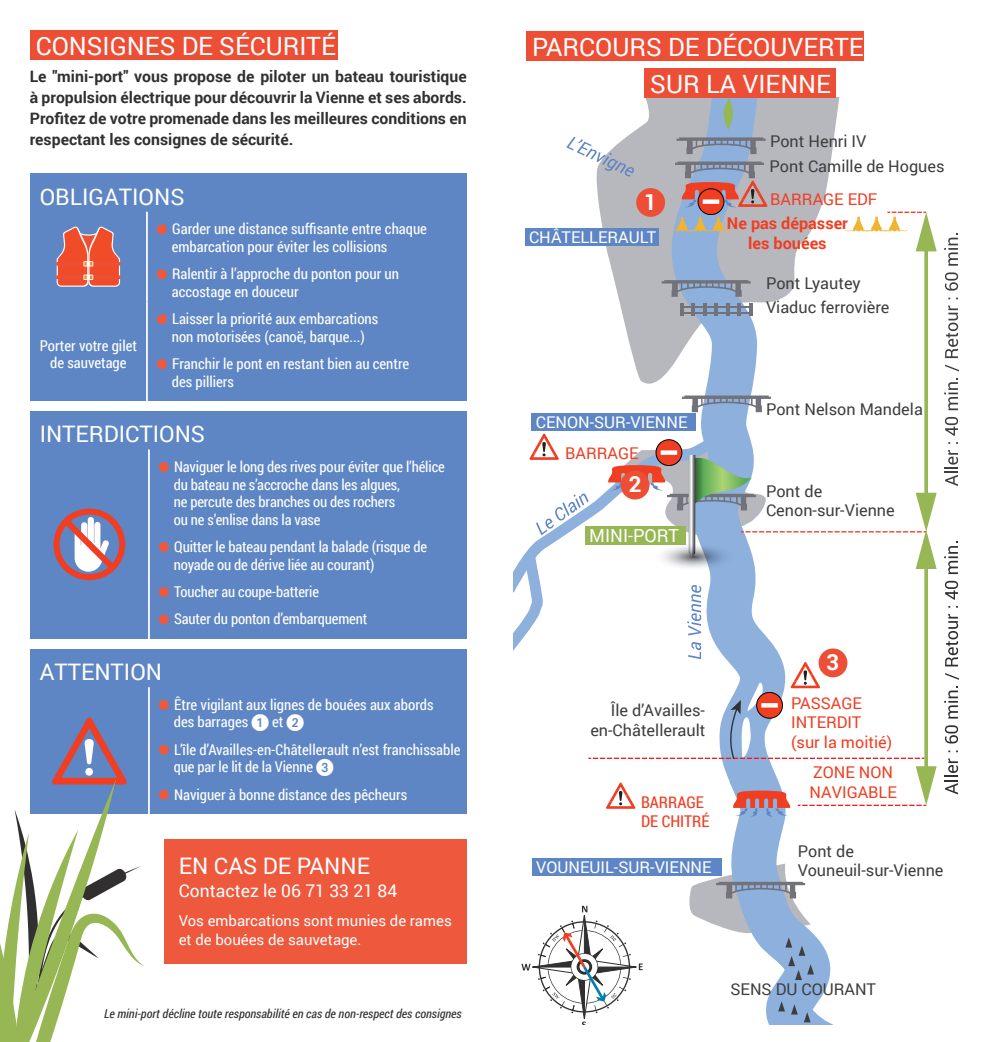
<style>
.page{position:relative;width:993px;height:1042px;background:#fff}
.page>*{position:absolute;margin:0;border:0;box-sizing:border-box;transform-origin:0 0}
.t1{font:25.2px "Roboto";color:#fff}
.t2{font:22.75px "Roboto";color:#fff}
.t3{font:700 22.22px "Roboto";color:#fff}
.t4{font:18.03px "Roboto";color:#fff}
.t5{font:17.5px "Roboto";color:#fff}
.t6{font:16.28px/19.4px "Roboto";color:#3e3e3f}
.t7{font:16.28px/19.4px "Roboto";color:#ef3e22}
.t8{font:16.28px "Roboto";color:#fff}
.t9{font:700 16.28px/19.4px "Roboto";color:#ef3e22;text-align:center}
.t10{font:16.28px/19.4px "Roboto Condensed";color:#ef3e22}
.t11{font:700 15.75px/21px "Roboto";color:#312f30}
.t12{font:14.88px/17.5px "Roboto Condensed";color:#fff;text-align:center}
.t13{font:14.88px/19.2px "Roboto";color:#fff}
.t14{font:italic 12.25px "Roboto Condensed";color:#312f30}
.s1{font-family:"European Pi One";font-size:17.5px}
</style>
<div class="page">
<div style="left:30px;top:174px;width:436px;height:640px;background:#5e86c4"></div>
<svg style="left:593px;top:128px;width:46px;height:249px"></svg>
<svg style="left:639px;top:98px;width:201px;height:926px"></svg>
<svg style="left:566px;top:137px;width:68px;height:39px"></svg>
<svg style="left:722px;top:98px;width:15px;height:32px"></svg>
<svg style="left:676px;top:137px;width:89px;height:17px;background:#8d99ad"></svg>
<svg style="left:661px;top:280px;width:89px;height:17px;background:#8b98ae"></svg>
<svg style="left:681px;top:395px;width:89px;height:17px"></svg>
<svg style="left:679px;top:303px;width:4px;height:13px"></svg>
<svg style="left:691px;top:303px;width:3px;height:13px"></svg>
<svg style="left:702px;top:303px;width:4px;height:13px"></svg>
<svg style="left:714px;top:303px;width:3px;height:13px"></svg>
<svg style="left:725px;top:303px;width:4px;height:13px"></svg>
<svg style="left:737px;top:303px;width:3px;height:13px"></svg>
<svg style="left:748px;top:303px;width:4px;height:13px"></svg>
<hr style="left:681px;top:313px;width:69px;height:1px;background:#72727a">
<hr style="left:681px;top:306px;width:69px;height:1px;background:#72727a">
<svg style="left:732px;top:790px;width:58px;height:27px;background:#c68389"></svg>
<svg style="left:674px;top:162px;width:93px;height:46px;background:#a98e98"></svg>
<svg style="left:606px;top:782px;width:29px;height:27px"></svg>
<hr style="left:924px;top:244px;width:3px;height:256px;background:#97b654">
<hr style="left:924px;top:562px;width:3px;height:211px;background:#97b654">
<svg style="left:797px;top:766px;width:139px;height:40px"></svg>
<svg style="left:944px;top:450px;width:13px;height:36px"></svg>
<svg style="left:945px;top:417px;width:12px;height:19px"></svg>
<svg style="left:944px;top:378px;width:13px;height:32px"></svg>
<svg style="left:945px;top:365px;width:13px;height:6px"></svg>
<svg style="left:945px;top:305px;width:12px;height:53px"></svg>
<svg style="left:944px;top:272px;width:13px;height:19px"></svg>
<svg style="left:944px;top:233px;width:13px;height:33px"></svg>
<svg style="left:944px;top:758px;width:13px;height:36px"></svg>
<svg style="left:944px;top:725px;width:13px;height:18px"></svg>
<svg style="left:944px;top:686px;width:13px;height:32px"></svg>
<svg style="left:945px;top:673px;width:13px;height:7px"></svg>
<svg style="left:945px;top:614px;width:12px;height:52px"></svg>
<svg style="left:944px;top:581px;width:13px;height:18px"></svg>
<svg style="left:944px;top:541px;width:13px;height:33px"></svg>
<svg style="left:521px;top:906px;width:121px;height:118px"></svg>
<svg style="left:686px;top:863px;width:127px;height:117px"></svg>
<svg style="left:778px;top:1001px;width:6px;height:10px"></svg>
<svg style="left:803px;top:1012px;width:7px;height:10px"></svg>
<svg style="left:790px;top:1004px;width:7px;height:10px"></svg>
<div style="left:697px;top:189px;width:26px;height:26px;background:#ef3e22;border-radius:50%"></div>
<div style="left:697px;top:189px;width:26px;height:26px;border:1px solid #000001;border-radius:50%"></div>
<div style="left:702px;top:199px;width:17px;height:5px;background:#fff"></div>
<svg style="left:669px;top:217px;width:61px;height:14px"></svg>
<svg style="left:845px;top:212px;width:91px;height:39px"></svg>
<div style="left:524px;top:228px;width:134px;height:17px;background:#5e86c4"></div>
<div style="left:531px;top:413px;width:164px;height:18px;background:#5e86c4"></div>
<div style="left:532px;top:858px;width:190px;height:17px;background:#5e86c4"></div>
<svg style="left:513px;top:426px;width:423px;height:334px"></svg>
<div style="left:636px;top:188px;width:29px;height:29px;background:#ed4f36;border-radius:50%"></div>
<div style="left:620px;top:471px;width:29px;height:28px;background:#ed4f36;border-radius:50%"></div>
<div style="left:818px;top:648px;width:29px;height:29px;background:#ed4f36;border-radius:50%"></div>
<div style="left:30px;top:401px;width:436px;height:10px;background:#fff"></div>
<hr style="left:146px;top:212px;width:2px;height:90px;background:#fff">
<hr style="left:146px;top:302px;width:2px;height:99px;background:#fff">
<svg style="left:57px;top:226px;width:63px;height:61px"></svg>
<div style="left:157px;top:224px;width:10px;height:10px;background:#ee593d;border-radius:50%"></div>
<div style="left:157px;top:269px;width:10px;height:10px;background:#ee593d;border-radius:50%"></div>
<div style="left:157px;top:314px;width:10px;height:10px;background:#ee593d;border-radius:50%"></div>
<div style="left:157px;top:359px;width:10px;height:10px;background:#ee593d;border-radius:50%"></div>
<div style="left:30px;top:639px;width:436px;height:10px;background:#fff"></div>
<hr style="left:148px;top:449px;width:2px;height:190px;background:#fff">
<svg style="left:53px;top:508px;width:73px;height:72px"></svg>
<div style="left:159px;top:462px;width:10px;height:10px;background:#ee593d;border-radius:50%"></div>
<div style="left:159px;top:542px;width:10px;height:10px;background:#ee593d;border-radius:50%"></div>
<div style="left:159px;top:587px;width:10px;height:10px;background:#ee593d;border-radius:50%"></div>
<div style="left:159px;top:614px;width:10px;height:10px;background:#ee593d;border-radius:50%"></div>
<hr style="left:148px;top:687px;width:2px;height:127px;background:#fff">
<div style="left:159px;top:700px;width:10px;height:10px;background:#ee593d;border-radius:50%"></div>
<div style="left:159px;top:745px;width:10px;height:10px;background:#ee593d;border-radius:50%"></div>
<div style="left:159px;top:790px;width:10px;height:9px;background:#ee593d;border-radius:50%"></div>
<div style="left:164px;top:839px;width:302px;height:124px;background:#ee593d"></div>
<svg style="left:0;top:717px;width:144px;height:325px"></svg>
<div style="left:30px;top:30px;width:307px;height:30px;background:#ed4f36"></div>
<div style="left:526px;top:31px;width:337px;height:30px;background:#ed4f36"></div>
<div style="left:644px;top:68px;width:191px;height:30px;background:#ed4f36"></div>
<p class="t1" style="left:36px;top:28px;width:301px">CONSIGNES DE SÉCURITÉ</p>
<p class="t1" style="left:532px;top:29px;width:333px">PARCOURS DE DÉCOUVERTE</p>
<p class="t1" style="left:650px;top:66px;width:182px">SUR LA VIENNE</p>
<p class="t11" style="left:30px;top:66px;width:438px">Le "mini-port" vous propose de piloter un bateau touristique à propulsion électrique pour découvrir la Vienne et ses abords.</p>
<p class="t11" style="left:30px;top:108px;width:438px">Profitez de votre promenade dans les meilleures conditions en respectant les consignes de sécurité.</p>
<p class="t6" style="left:769px;top:128px;width:176px;line-height:25.2px">Pont Henri IV<br>Pont Camille de Hogues</p>
<p class="t2" style="left:40px;top:181px;width:146px">OBLIGATIONS</p>
<p class="t12" style="left:172px;top:220px;width:256px">Garder une distance suffisante entre chaque</p>
<p class="t12" style="left:172px;top:237px;width:217px">embarcation pour éviter les collisions</p>
<p class="t12" style="left:172px;top:265px;width:228px">Ralentir à l’approche du ponton pour un</p>
<p class="t12" style="left:172px;top:282px;width:128px">accostage en douceur</p>
<p class="t12" style="left:172px;top:310px;width:208px">Laisser la priorité aux embarcations</p>
<p class="t12" style="left:172px;top:327px;width:194px">non motorisées (canoë, barque...)</p>
<p class="t12" style="left:172px;top:354px;width:239px">Franchir le pont en restant bien au centre</p>
<p class="t12" style="left:172px;top:372px;width:64px">des pilliers</p>
<p class="t12" style="left:40px;top:336px;width:99px">Porter votre gilet de sauvetage</p>
<p class="t2" style="left:40px;top:418px;width:167px">INTERDICTIONS</p>
<p class="t12" style="left:174px;top:457px;width:272px">Naviguer le long des rives pour éviter que l’hélice</p>
<p class="t12" style="left:174px;top:475px;width:228px;text-align:left">du bateau ne s’accroche dans les algues, ne percute des branches ou des rochers ou ne s’enlise dans la vase</p>
<p class="t12" style="left:174px;top:537px;width:254px">Quitter le bateau pendant la balade (risque de</p>
<p class="t12" style="left:174px;top:555px;width:202px">noyade ou de dérive liée au courant)</p>
<p class="t12" style="left:174px;top:582px;width:146px">Toucher au coupe-batterie</p>
<p class="t12" style="left:174px;top:610px;width:195px">Sauter du ponton d’embarquement</p>
<p class="t2" style="left:40px;top:656px;width:124px">ATTENTION</p>
<p class="t12" style="left:174px;top:695px;width:261px">Être vigilant aux lignes de bouées aux abords</p>
<p class="t12" style="left:174px;top:713px;width:132px">des barrages <span class="s1">1</span> et <span class="s1">2</span></p>
<p class="t12" style="left:174px;top:740px;width:288px">L’île d’Availles-en-Châtellerault n’est franchissable</p>
<p class="t12" style="left:174px;top:758px;width:161px">que par le lit de la Vienne <span class="s1">3</span></p>
<p class="t12" style="left:174px;top:785px;width:234px">Naviguer à bonne distance des pêcheurs</p>
<p class="t2" style="left:179px;top:850px;width:193px">EN CAS DE PANNE</p>
<p class="t5" style="left:179px;top:878px;width:220px">Contactez le 06 71 33 21 84</p>
<p class="t13" style="left:179px;top:910px;width:274px">Vos embarcations sont munies de rames et de bouées de sauvetage.</p>
<p class="t14" style="left:104px;top:1005px;width:359px">Le mini-port décline toute responsabilité en cas de non-respect des consignes</p>
<p class="t3" style="left:644px;top:186px;width:14px">1</p>
<p class="t8" style="left:529px;top:225px;width:129px">CHÂTELLERAULT</p>
<p class="t8" style="left:535px;top:411px;width:153px">CENON-SUR-VIENNE</p>
<p class="t7" style="left:565px;top:442px;width:75px">BARRAGE</p>
<p class="t3" style="left:628px;top:469px;width:14px">2</p>
<p class="t4" style="left:589px;top:523px;width:91px">MINI-PORT</p>
<p class="t7" style="left:770px;top:189px;width:109px">BARRAGE EDF</p>
<p class="t9" style="left:726px;top:213px;width:122px">Ne pas dépasser les bouées</p>
<p class="t6" style="left:765px;top:270px;width:125px;line-height:24.3px">Pont Lyautey<br>Viaduc ferrovière</p>
<p class="t6" style="left:765px;top:399px;width:158px">Pont Nelson Mandela</p>
<p class="t6" style="left:765px;top:481px;width:130px">Pont de<br>Cenon-sur-Vienne</p>
<p class="t6" style="left:590px;top:700px;width:117px;text-align:right">Île d’Availles&shy;en-Châtellerault</p>
<p class="t10" style="left:641px;top:791px;width:70px">BARRAGE<br>DE CHITRÉ</p>
<p class="t8" style="left:536px;top:856px;width:177px">VOUNEUIL-SUR-VIENNE</p>
<p class="t3" style="left:826px;top:646px;width:14px">3</p>
<p class="t7" style="left:791px;top:692px;width:102px">PASSAGE<br>INTERDIT (sur la moitié)</p>
<p class="t7" style="left:809px;top:762px;width:89px">ZONE NON<br>NAVIGABLE</p>
<p class="t6" style="left:797px;top:841px;width:147px">Pont de<br>Vouneuil-sur-Vienne</p>
<p class="t6" style="left:730px;top:979px;width:147px">SENS DU COURANT</p>
</div>
